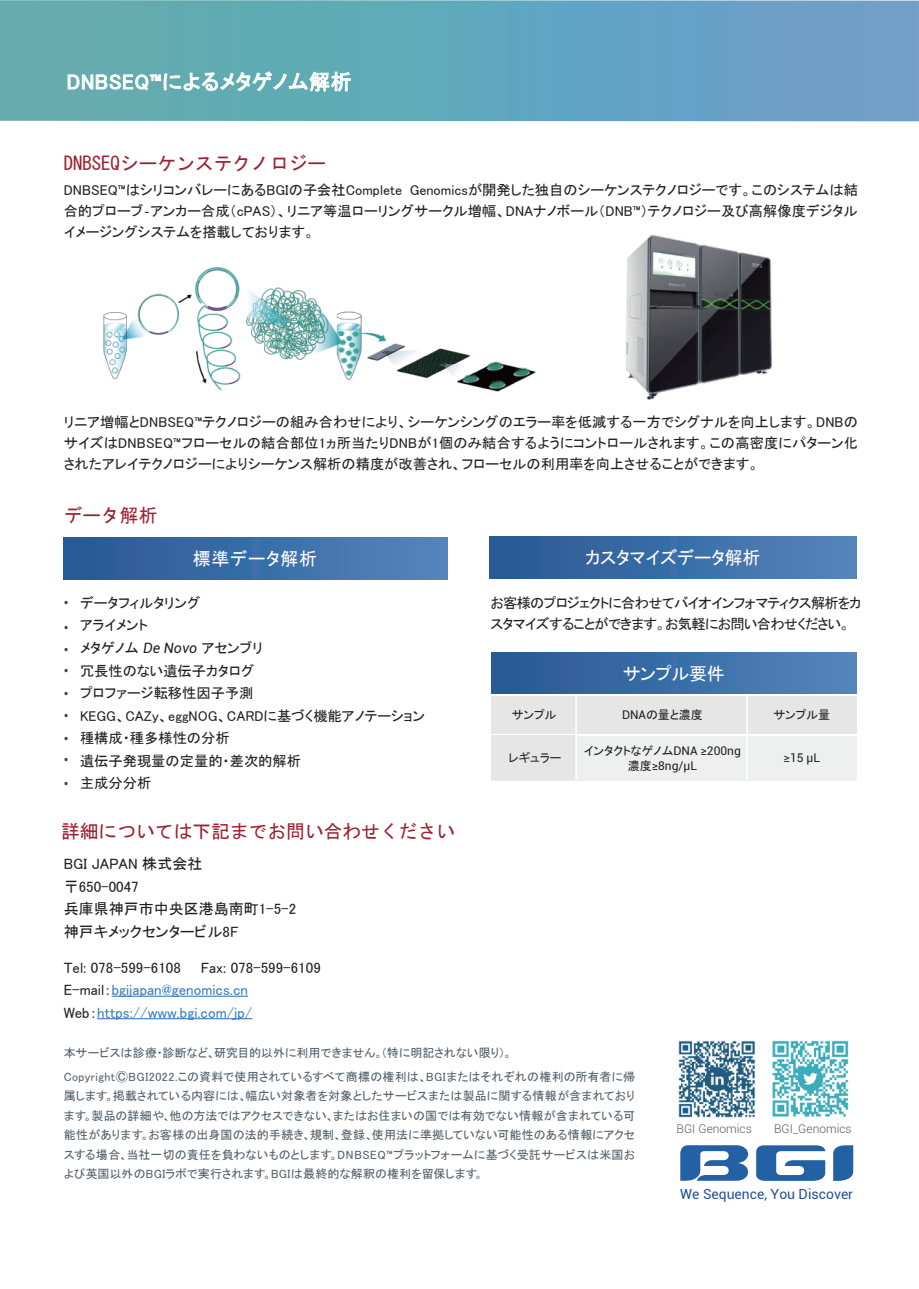
<style>
.page{position:relative;width:919px;height:1289px;background:#fff}
.page>*{position:absolute;margin:0;border:0;box-sizing:border-box;transform-origin:0 0}
.t1{font:21px "MS P Gothic";letter-spacing:.025em;color:#fff}
.t2{font:18.75px "MS Gothic";color:#9d2130}
.t3{font:18px "MS P Gothic";letter-spacing:-.015em;color:#fff}
.t4{font:18px "MS P Gothic";letter-spacing:.035em;color:#fff}
.t5{font:15px/22.5px "MS P Gothic";color:#231f20}
.t6{font:14.25px/22.5px "MS P Gothic";color:#231f20;text-align:justify}
.t7{font:14.25px/21px "MS P Gothic";letter-spacing:-.05em;color:#231f20}
.t8{font:14.25px/22.2px "Roboto";color:#364049}
.t9{font:13.95px "Roboto";color:#245094}
.t10{font:12px/19.5px "MS P Gothic";letter-spacing:.01em;color:#525f6a}
.t11{font:12px "MS P Gothic";color:#231f20}
.t12{font:300 12px "Roboto";color:#595a5b}
.t13{font:12px "Roboto";color:#231f20}
.s1{font-family:"Roboto";font-style:italic}
.s2{font-family:"Roboto"}
.s3{font-family:"MS P Gothic"}
.s4{color:#357bbf}
</style>
<div class="page">
<img style="left:626px;top:235px;width:147px;height:165px">
<img style="left:103px;top:267px;width:433px;height:125px">
<img style="left:0;top:0;width:918px;height:121px">
<svg style="left:68px;top:71px;width:283px;height:21px;background:#8bc1c5"></svg>
<div style="left:64px;top:537px;width:383px;height:42px;background:linear-gradient(to right,#265893,#5384bb)"></div>
<div style="left:489px;top:537px;width:367px;height:42px;background:linear-gradient(to right,#265793,#5384bb)"></div>
<div style="left:491px;top:652px;width:365px;height:42px;background:linear-gradient(to right,#265793,#5384bb)"></div>
<div style="left:491px;top:696px;width:365px;height:37px;background:#e6e6e6"></div>
<div style="left:491px;top:736px;width:365px;height:44px;background:#eef0f0"></div>
<div style="left:491px;top:736px;width:85px;height:44px;background:#e6e6e6"></div>
<hr style="left:746px;top:695px;width:1px;height:85px;background:#fff">
<hr style="left:575px;top:695px;width:1px;height:85px;background:#fff">
<svg style="left:680px;top:1145px;width:68px;height:35px"></svg>
<svg style="left:833px;top:1145px;width:20px;height:35px"></svg>
<svg style="left:756px;top:1145px;width:69px;height:35px"></svg>
<img style="left:678px;top:1040px;width:78px;height:78px">
<img style="left:772px;top:1040px;width:77px;height:77px">
<hr style="left:112px;top:995px;width:136px;height:1px;background:#357bbf">
<hr style="left:97px;top:1018px;width:155px;height:1px;background:#357bbf">
<h1 class="t1" style="left:67px;top:71px;width:286px">DNBSEQ™によるメタゲノム解析</h1>
<h2 class="t2" style="left:64px;top:154px;width:264px">DNBSEQシーケンステクノロジー</h2>
<p class="t6" style="left:64px;top:180px;width:795px;line-height:21px">DNBSEQ™はシリコンバレーにあるBGIの子会社Complete Genomicsが開発した独自のシーケンステクノロジーです。このシステムは結合的プローブ‐アンカー合成（cPAS）、リニア等温ローリングサークル増幅、DNAナノボール（DNB™）テクノロジー及び高解像度デジタルイメージングシステムを搭載しております。</p>
<p class="t6" style="left:64px;top:411px;width:795px;line-height:21px">リニア増幅とDNBSEQ™テクノロジーの組み合わせにより、シーケンシングのエラー率を低減する一方でシグナルを向上します。DNBのサイズはDNBSEQ™フローセルの結合部位1ヵ所当たりDNBが1個のみ結合するようにコントロールされます。この高密度にパターン化されたアレイテクノロジーによりシーケンス解析の精度が改善され、フローセルの利用率を向上させることができます。</p>
<h2 class="t2" style="left:64px;top:506px;width:95px">データ解析</h2>
<p class="t4" style="left:193px;top:549px;width:126px">標準データ解析</p>
<p class="t3" style="left:585px;top:549px;width:176px">カスタマイズデータ解析</p>
<p class="t8" style="left:64px;top:589px;width:6px;line-height:25.5px">• •</p>
<p class="t8" style="left:64px;top:638px;width:6px;line-height:21.3px">• •</p>
<p class="t8" style="left:64px;top:682px;width:6px;text-align:justify">• • • •</p>
<p class="t8" style="left:64px;top:772px;width:6px">•</p>
<p class="t6" style="left:80px;top:591px;width:346px;text-align:left">データフィルタリング<br>アライメント<br>メタゲノム <span class="s1">De Novo</span> アセンブリ<br>冗長性のない遺伝子カタログ<br>プロファージ転移性因子予測<br>KEGG、CAZy、eggNOG、CARDに基づく機能アノテーション種構成・種多様性の分析<br>遺伝子発現量の定量的・差次的解析<br>主成分分析</p>
<p class="t7" style="left:490px;top:592px;width:372px">お客様のプロジェクトに合わせてバイオインフォマティクス解析をカスタマイズすることができます。お気軽にお問い合わせください。</p>
<p class="t3" style="left:622px;top:664px;width:103px">サンプル要件</p>
<p class="t11" style="left:512px;top:709px;width:46px">サンプル</p>
<p class="t11" style="left:622px;top:709px;width:82px"><span class="s2">DNA</span>の量と濃度</p>
<p class="t11" style="left:773px;top:709px;width:58px">サンプル量</p>
<p class="t11" style="left:584px;top:744px;width:158px">インタクトなゲノム<span class="s2">DNA ≥200ng</span></p>
<p class="t13" style="left:627px;top:757px;width:71px"><span class="s3">濃度</span>≥8ng/μL</p>
<p class="t11" style="left:508px;top:752px;width:54px">レギュラー</p>
<p class="t13" style="left:783px;top:749px;width:38px">≥15 μL</p>
<h2 class="t2" style="left:61px;top:821px;width:395px">詳細については下記までお問い合わせください</h2>
<p class="t5" style="left:64px;top:852px;width:244px">BGI JAPAN 株式会社<br>〒650-0047<br>兵庫県神戸市中央区港島南町1-5-2　神戸キメックセンタービル8F</p>
<p class="t5" style="left:64px;top:956px;width:259px">Tel: 078-599-6108　　Fax: 078-599-6109<br>E-mail：<span class="s4">bgijapan@genomics.cn<br></span>Web：<span class="s4">https://www.bgi.com/jp/</span></p>
<p class="t10" style="left:64px;top:1040px;width:573px;line-height:24px">本サービスは診療・診断など、研究目的以外に利用できません。（特に明記されない限り）。<br>CopyrightⒸBGI2022.この資料で使用されているすべて商標の権利は、BGIまたはそれぞれの権利の所有者に帰</p>
<p class="t10" style="left:64px;top:1086px;width:573px;text-align:justify">属します。掲載されている内容には、幅広い対象者を対象としたサービスまたは製品に関する情報が含まれております。製品の詳細や、他の方法ではアクセスできない、またはお住まいの国では有効でない情報が含まれている可能性があります。お客様の出身国の法的手続き、規制、登録、使用法に準拠していない可能性のある情報にアクセスする場合、当社一切の責任を負わないものとします。DNBSEQ™プラットフォームに基づく受託サービスは米国および英国以外のBGIラボで実行されます。BGIは最終的な解釈の権利を留保します。</p>
<p class="t12" style="left:676px;top:1119px;width:77px">BGI Genomics</p>
<p class="t12" style="left:774px;top:1119px;width:79px">BGI_Genomics</p>
<p class="t9" style="left:680px;top:1184px;width:174px">We Sequence, You Discover</p>
</div>
